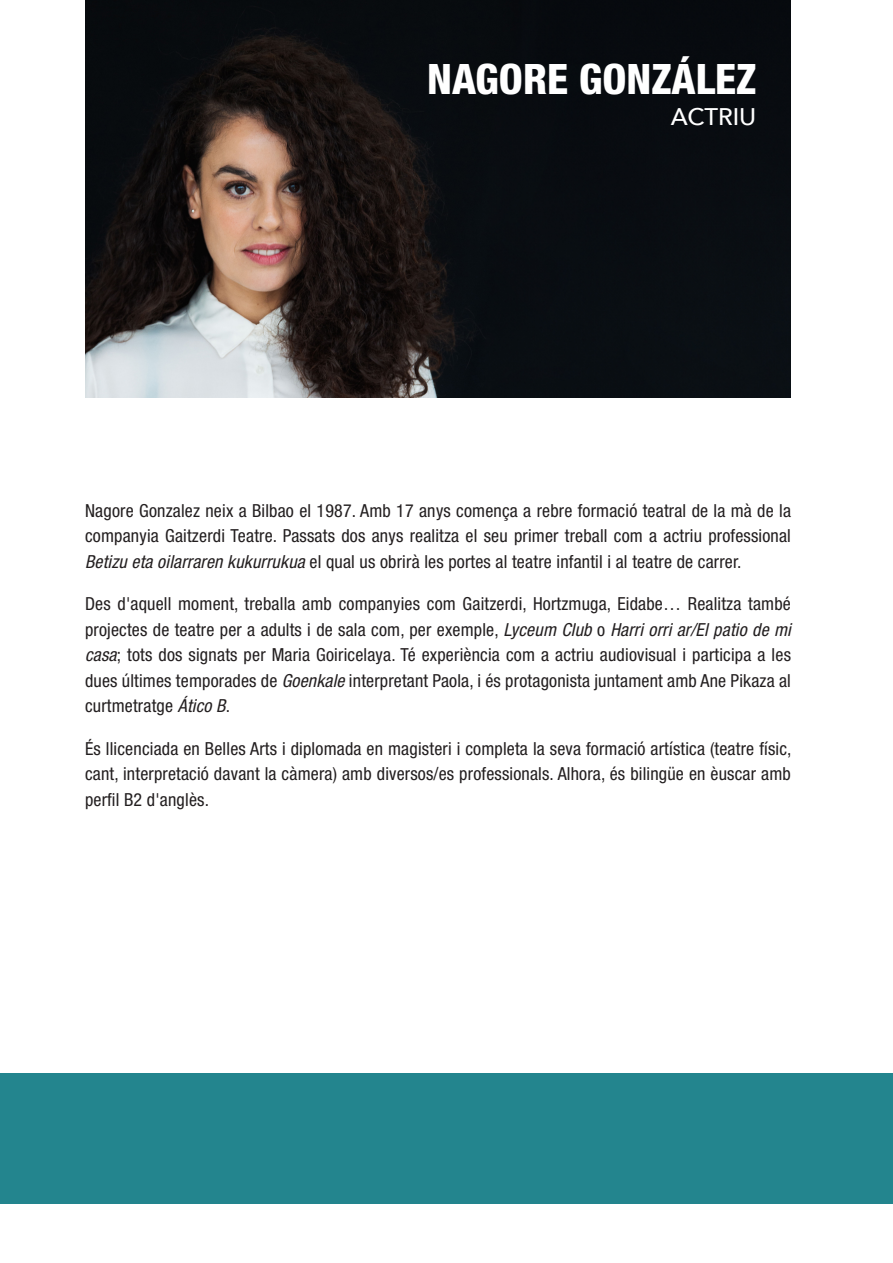
<style>
.page{position:relative;width:893px;height:1263px;background:#fff}
.page>*{position:absolute;margin:0;border:0;box-sizing:border-box;transform-origin:0 0}
.NOM_CV{font:800 condensed 42px "Helvetica Neue LT Std";color:#fff}
.CV{font:500 24px "Avenir Next";color:#fff}
.text_cv{font:condensed 18px/25.5px "Helvetica Neue LT Std";letter-spacing:.01em;color:#231f20;text-align:justify}
.s1{font-style:italic}
</style>
<div class="page">
<div style="left:0;top:1073px;width:893px;height:130px;background:#23858e"></div>
<img style="left:85px;top:0;width:706px;height:398px">
<p class="NOM_CV" style="left:427px;top:53px;width:331px">NAGORE GONZÁLEZ</p>
<p class="CV" style="left:671px;top:96px;width:87px">ACTRIU</p>
<p class="text_cv" style="left:85px;top:497px;width:707px">Nagore Gonzalez neix a Bilbao el 1987. Amb 17 anys comença a rebre formació teatral de la mà de la companyia Gaitzerdi Teatre. Passats dos anys realitza el seu primer treball com a actriu professional <span class="s1">Betizu eta oilarraren kukurrukua</span> el qual us obrirà les portes al teatre infantil i al teatre de carrer.</p>
<p class="text_cv" style="left:85px;top:591px;width:707px">Des d'aquell moment, treballa amb companyies com Gaitzerdi, Hortzmuga, Eidabe… Realitza també projectes de teatre per a adults i de sala com, per exemple, <span class="s1">Lyceum Club</span> o <span class="s1">Harri orri ar/El patio de mi casa</span>; tots dos signats per Maria Goiricelaya. Té experiència com a actriu audiovisual i participa a les dues últimes temporades de <span class="s1">Goenkale</span> interpretant Paola, i és protagonista juntament amb Ane Pikaza al curtmetratge <span class="s1">Ático B</span>.</p>
<p class="text_cv" style="left:85px;top:735px;width:708px">És llicenciada en Belles Arts i diplomada en magisteri i completa la seva formació artística (teatre físic, cant, interpretació davant la càmera) amb diversos/es professionals. Alhora, és bilingüe en èuscar amb perfil B2 d'anglès.</p>
</div>
